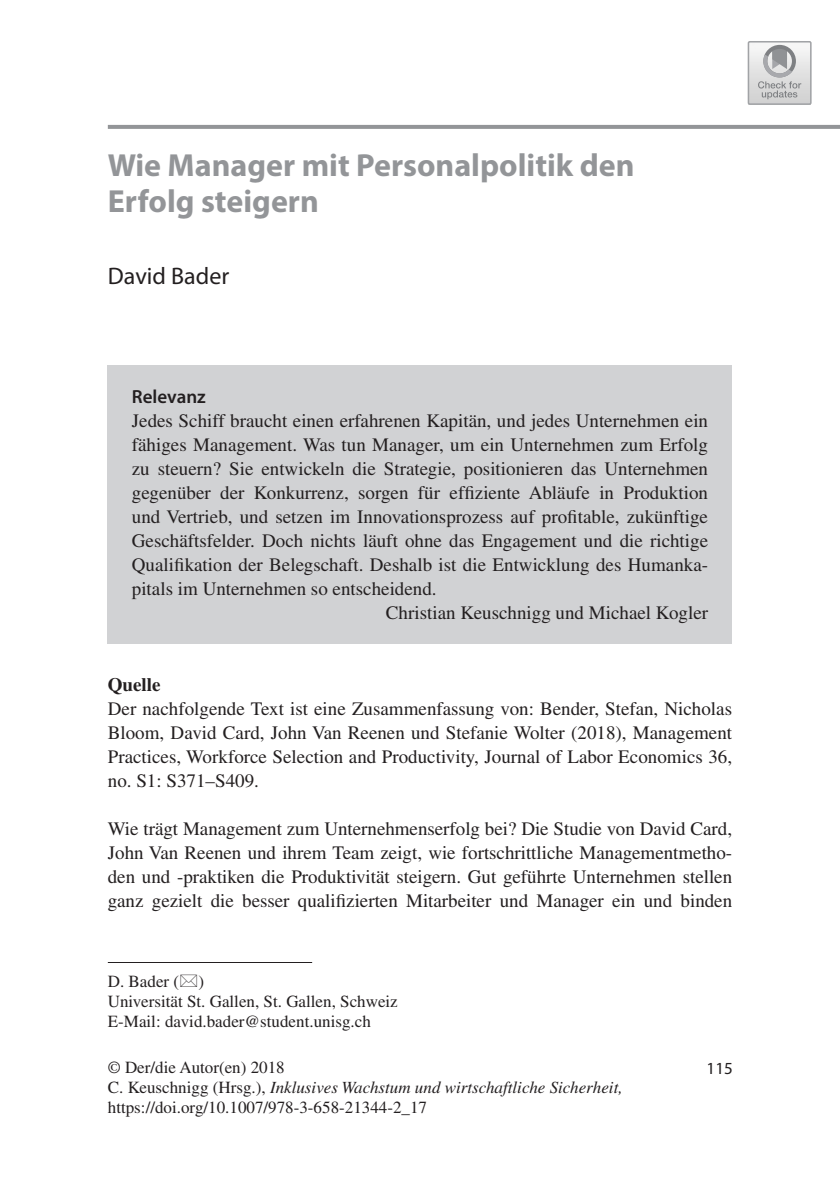
<style>
.page{position:relative;width:840px;height:1191px;background:#fff}
.page>*{position:absolute;margin:0;border:0;box-sizing:border-box;transform-origin:0 0}
.t1{font:700 32px/36px "Sgstkl Myriad Pro";color:#939598}
.t2{font:24px "Tpjbmb Myriad Pro";color:#231f20}
.t3{font:19px/24px "Vqqltk Times";color:#231f20;text-align:justify}
.t4{font:600 19px "Cfnldt Myriad Pro";color:#231f20}
.t5{font:700 19px "Jtsdgj Times";color:#231f20}
.t6{font:17px/20px "Vqqltk Times";color:#231f20}
.t7{font:italic 17px "Grdlbr Times";color:#231f20}
.t8{font:17px "Tpjbmb Myriad Pro";color:#231f20}
.s1{font-family:"Vqqltk Times";font-style:normal}
</style>
<div class="page">
<hr style="left:108px;top:125px;width:731px;height:4px;background:#939598">
<div style="left:108px;top:366px;width:623px;height:62px;background:#d1d2d4"></div>
<div style="left:108px;top:390px;width:623px;height:229px;background:#d1d2d4"></div>
<div style="left:108px;top:582px;width:623px;height:61px;background:#d1d2d4"></div>
<hr style="left:108px;top:962px;width:204px;height:1px;background:#231f20">
<img style="left:750px;top:44px;width:58px;height:58px">
<div style="left:747px;top:41px;width:64px;height:64px;border:2px solid #a1a3a6"></div>
<svg style="left:757px;top:45px;width:43px;height:54px;background:#c3c4c5"></svg>
<h1 class="t1" style="left:108px;top:146px;width:528px">Wie Manager mit Personalpolitik den<br>Erfolg steigern</h1>
<p class="t2" style="left:108px;top:261px;width:123px">David Bader</p>
<p class="t4" style="left:132px;top:385px;width:75px">Relevanz</p>
<p class="t3" style="left:132px;top:409px;width:577px">Jedes Schiff braucht einen erfahrenen Kapitän, und jedes Unternehmen ein</p>
<p class="t3" style="left:132px;top:433px;width:577px">fähiges Management. Was tun Manager, um ein Unternehmen zum Erfolg</p>
<p class="t3" style="left:132px;top:457px;width:577px">zu steuern? Sie entwickeln die Strategie, positionieren das Unternehmen</p>
<p class="t3" style="left:132px;top:481px;width:577px">gegenüber der Konkurrenz, sorgen für effiziente Abläufe in Produktion</p>
<p class="t3" style="left:132px;top:505px;width:577px">und Vertrieb, und setzen im Innovationsprozess auf profitable, zukünftige</p>
<p class="t3" style="left:132px;top:529px;width:577px">Geschäftsfelder. Doch nichts läuft ohne das Engagement und die richtige</p>
<p class="t3" style="left:132px;top:553px;width:577px">Qualifikation der Belegschaft. Deshalb ist die Entwicklung des Humanka-</p>
<p class="t3" style="left:132px;top:577px;width:306px">pitals im Unternehmen so entscheidend.</p>
<p class="t3" style="left:386px;top:601px;width:323px">Christian Keuschnigg und Michael Kogler</p>
<p class="t5" style="left:108px;top:673px;width:54px">Quelle</p>
<p class="t3" style="left:108px;top:697px;width:625px">Der nachfolgende Text ist eine Zusammenfassung von: Bender, Stefan, Nicholas Bloom, David Card, John Van Reenen und Stefanie Wolter (2018), Management Practices, Workforce Selection and Productivity, Journal of Labor Economics 36, no. S1: S371–S409.</p>
<p class="t3" style="left:108px;top:817px;width:625px">Wie trägt Management zum Unternehmenserfolg bei? Die Studie von David Card, John Van Reenen und ihrem Team zeigt, wie fortschrittliche Managementmetho&shy;den und -praktiken die Produktivität steigern. Gut geführte Unternehmen stellen ganz gezielt die besser qualifizierten Mitarbeiter und Manager ein und binden</p>
<p class="t6" style="left:108px;top:970px;width:291px">D. Bader ( )<br>Universität St. Gallen, St. Gallen, Schweiz<br>E-Mail: david.bader@student.unisg.ch</p>
<p class="t6" style="left:108px;top:1057px;width:178px">© Der/die Autor(en) 2018</p>
<p class="t7" style="left:108px;top:1078px;width:516px"><span class="s1">C. Keuschnigg (Hrsg.),</span> Inklusives Wachstum und wirtschaftliche Sicherheit,</p>
<p class="t6" style="left:108px;top:1097px;width:320px">https://doi.org/10.1007/978-3-658-21344-2_17</p>
<p class="t8" style="left:706px;top:1058px;width:28px">115</p>
</div>
